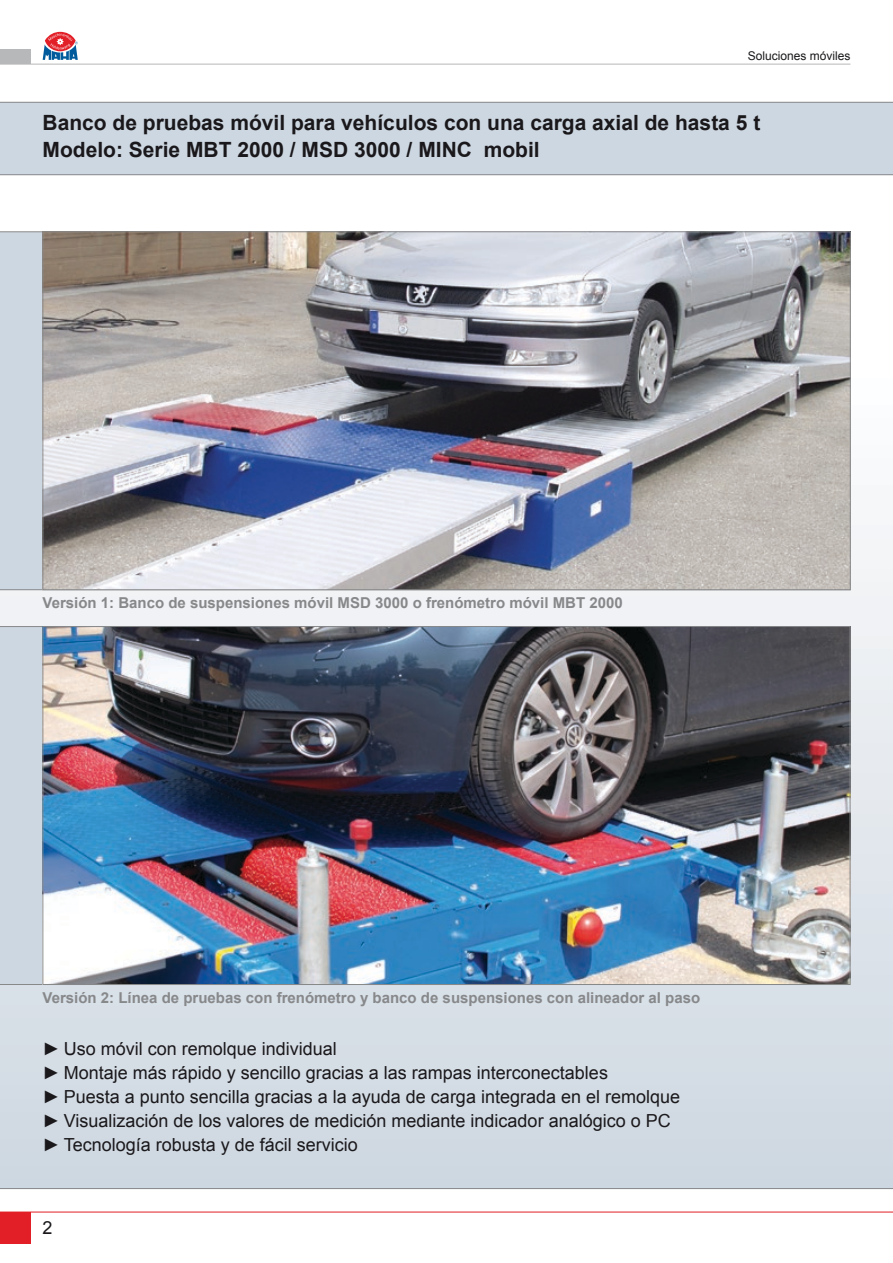
<style>
.page{position:relative;width:893px;height:1263px;background:#fff}
.page>*{position:absolute;margin:0;border:0;box-sizing:border-box;transform-origin:0 0}
.t1{font:700 21px/27px "Arial";color:#1a181b}
.t2{font:18px/24px "Arial";color:#1a181b}
.t3{font:700 15px "Arial";color:#87888a}
.t4{font:12px "Arial";color:#1a181b}
</style>
<div class="page">
<hr style="left:0;top:1212px;width:893px;height:1px;background:#e21e26">
<div style="left:0;top:1212px;width:31px;height:31px;background:#e21e26"></div>
<svg style="left:43px;top:32px;width:35px;height:28px"></svg>
<hr style="left:0;top:64px;width:850px;height:1px;background:#b7b8b9">
<div style="left:0;top:49px;width:31px;height:15px;background:#b7b8b9"></div>
<div style="left:0;top:102px;width:893px;height:73px;background:#cdd7e1"></div>
<div style="left:0;top:334px;width:893px;height:854px;background:linear-gradient(to bottom,#f7f6f6,#d0dae3)"></div>
<hr style="left:0;top:102px;width:893px;height:1px;background:#87888a">
<hr style="left:0;top:174px;width:893px;height:1px;background:#87888a">
<hr style="left:0;top:1188px;width:893px;height:1px;background:#87888a">
<svg style="left:0;top:626px;width:851px;height:359px;background:#b8c1ca"></svg>
<div style="left:0;top:231px;width:42px;height:359px;background:#cdd7e1"></div>
<img style="left:44px;top:233px;width:805px;height:355px">
<img style="left:44px;top:628px;width:804px;height:355px">
<p class="t4" style="left:748px;top:48px;width:104px">Soluciones móviles</p>
<p class="t1" style="left:43px;top:110px;width:719px">Banco de pruebas móvil para vehículos con una carga axial de hasta 5 t<br>Modelo: Serie MBT 2000 / MSD 3000 / MINC mobil</p>
<p class="t3" style="left:42px;top:593px;width:582px">Versión 1: Banco de suspensiones móvil MSD 3000 o frenómetro móvil MBT 2000</p>
<p class="t3" style="left:42px;top:987px;width:659px">Versión 2: Línea de pruebas con frenómetro y banco de suspensiones con alineador al paso</p>
<p class="t2" style="left:42px;top:1037px;width:639px">► Uso móvil con remolque individual<br>► Montaje más rápido y sencillo gracias a las rampas interconectables<br>► Puesta a punto sencilla gracias a la ayuda de carga integrada en el remolque ► Visualización de los valores de medición mediante indicador analógico o PC ► Tecnología robusta y de fácil servicio</p>
<p class="t2" style="left:42px;top:1215px;width:12px">2</p>
</div>
